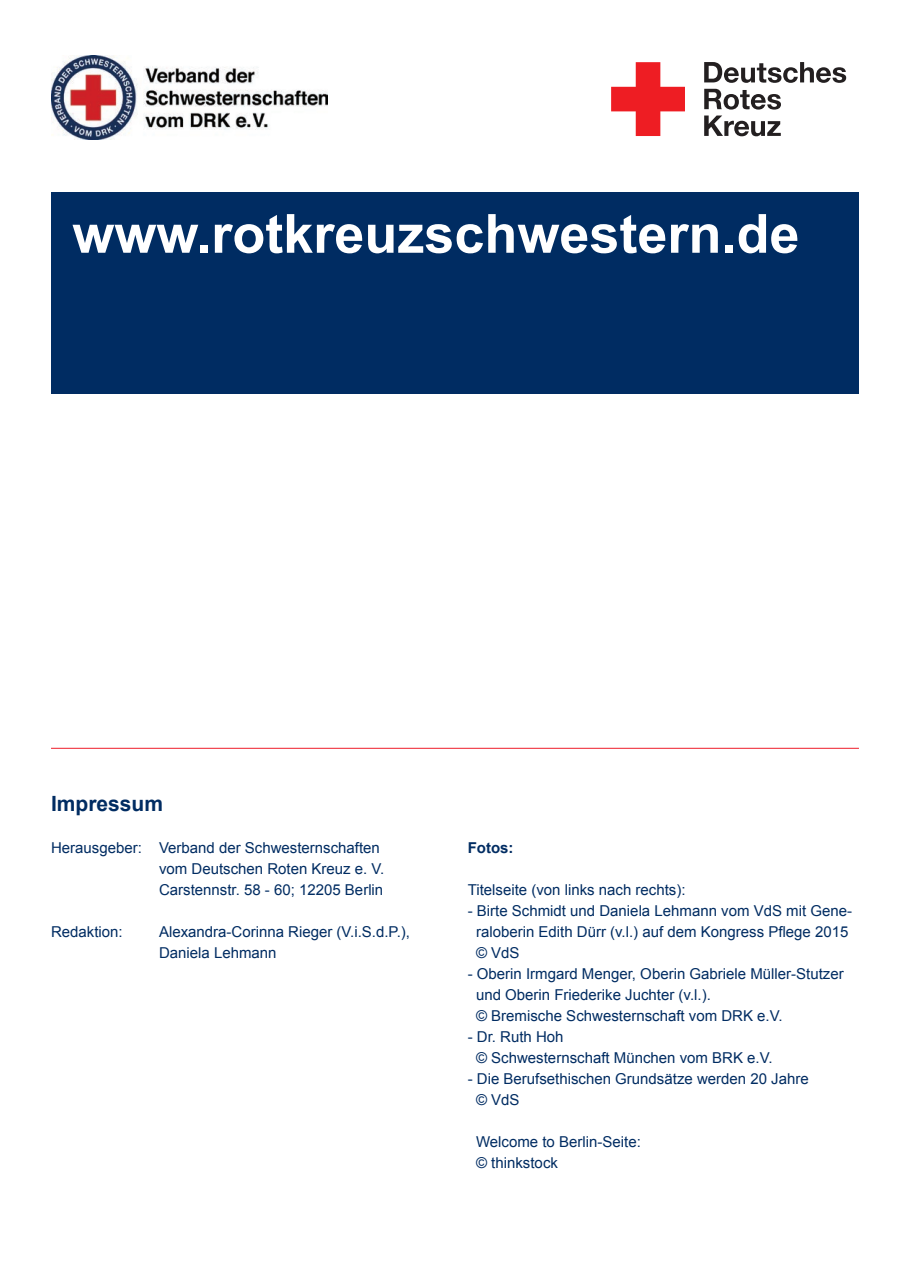
<style>
.page{position:relative;width:910px;height:1280px;background:#fff}
.page>*{position:absolute;margin:0;border:0;box-sizing:border-box;transform-origin:0 0}
.t1{font:700 54px "Arial";color:#fff}
.t2{font:700 21px "Arial";color:#002c62}
.t3{font:15px/21px "Arial";color:#002c62}
.t4{font:700 15px "Arial";color:#002c62}
</style>
<div class="page">
<img style="left:51px;top:55px;width:276px;height:85px">
<div style="left:51px;top:192px;width:808px;height:202px;background:#002c62"></div>
<hr style="left:51px;top:748px;width:808px;height:1px;background:#ee1c28">
<svg style="left:611px;top:62px;width:74px;height:74px"></svg>
<svg style="left:704px;top:62px;width:142px;height:21px"></svg>
<svg style="left:704px;top:89px;width:77px;height:21px"></svg>
<svg style="left:704px;top:116px;width:77px;height:20px"></svg>
<h1 class="t1" style="left:72px;top:198px;width:729px">www.rotkreuzschwestern.de</h1>
<h2 class="t2" style="left:51px;top:789px;width:114px">Impressum</h2>
<p class="t3" style="left:159px;top:837px;width:227px;text-indent:-108px">Herausgeber: Verband der Schwesternschaften vom Deutschen Roten Kreuz e. V.<br>Carstennstr. 58 - 60; 12205 Berlin</p>
<p class="t3" style="left:51px;top:921px;width:73px">Redaktion:</p>
<p class="t3" style="left:159px;top:921px;width:252px">Alexandra-Corinna Rieger (V.i.S.d.P.),<br>Daniela Lehmann</p>
<p class="t4" style="left:468px;top:837px;width:47px">Fotos:</p>
<p class="t3" style="left:468px;top:879px;width:219px">Titelseite (von links nach rechts):</p>
<p class="t3" style="left:476px;top:900px;width:378px;text-indent:-8px">- Birte Schmidt und Daniela Lehmann vom VdS mit Gene&shy;raloberin Edith Dürr (v.l.) auf dem Kongress Pflege 2015 © VdS</p>
<p class="t3" style="left:476px;top:963px;width:369px;text-indent:-8px">- Oberin Irmgard Menger, Oberin Gabriele Müller-Stutzer und Oberin Friederike Juchter (v.l.).<br>© Bremische Schwesternschaft vom DRK e.V.</p>
<p class="t3" style="left:476px;top:1026px;width:298px;text-indent:-8px">- Dr. Ruth Hoh<br>© Schwesternschaft München vom BRK e.V.</p>
<p class="t3" style="left:476px;top:1068px;width:334px;text-indent:-8px">- Die Berufsethischen Grundsätze werden 20 Jahre © VdS</p>
<p class="t3" style="left:476px;top:1131px;width:166px">Welcome to Berlin-Seite: © thinkstock</p>
</div>
